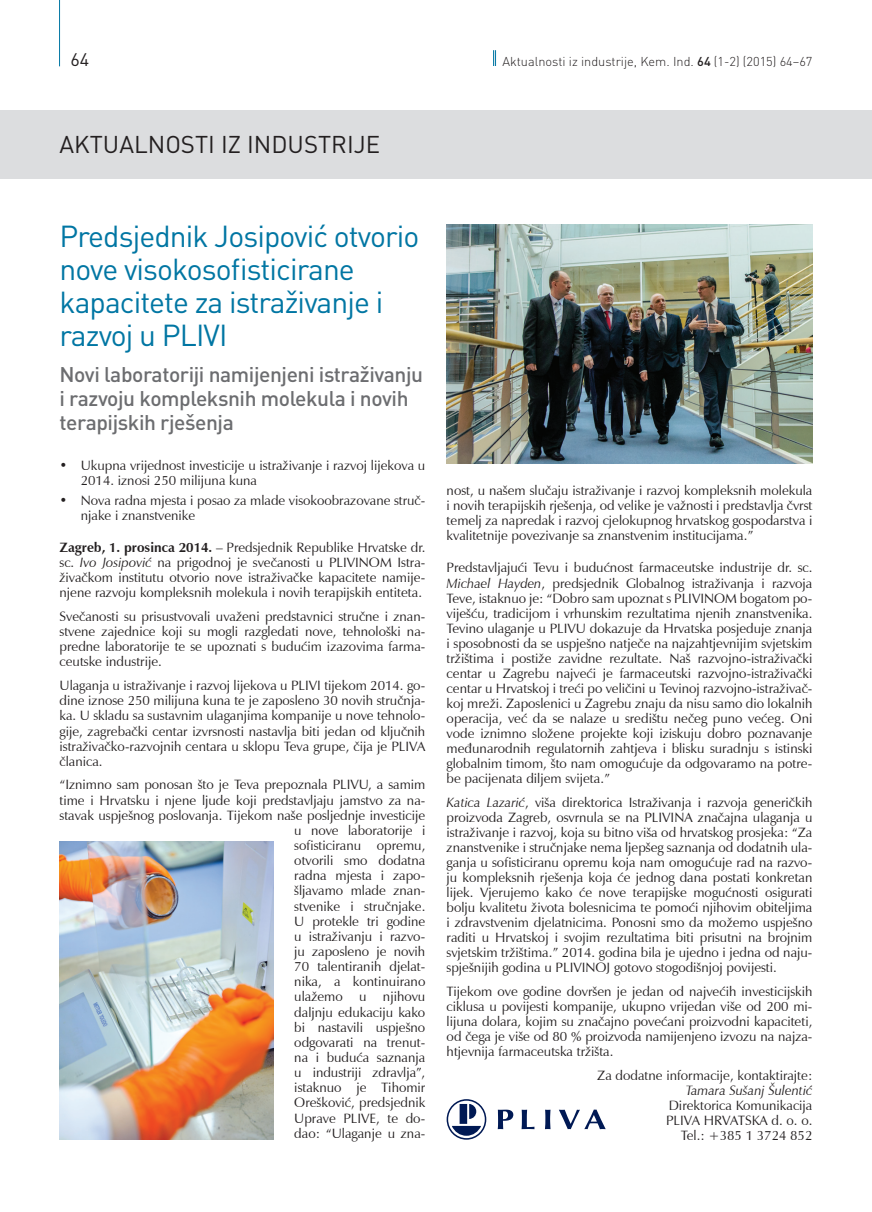
<style>
.page{position:relative;width:872px;height:1212px;background:#fff}
.page>*{position:absolute;margin:0;border:0;box-sizing:border-box;transform-origin:0 0}
._23_Naslov_rubrike{font:30px/33px "DIN Pro";letter-spacing:-.03em;color:#0076a3}
.t1{font:24px "DIN Pro";color:#231f20}
._23_Naslov_rubrike-2{font:500 21px/24px "DIN Pro";letter-spacing:-.02em;color:#6c6d70}
.t2{font:18px "DIN Pro";color:#231f20}
._26_Tekst_rubrike{font:13.5px/15.1px "Zapf Humanist Roman KUI";color:#231f20;text-align:justify}
._26_Tekst_rubrike-2{font:13.5px "Zapf Humanist Italic KUI";color:#231f20}
.t3{font:300 12.75px "DIN Pro";color:#231f20}
.s1{font-weight:500}
.s2{font-family:"Zapf Humanist Bold KUI"}
.s3{font-family:"Zapf Humanist Italic KUI"}
</style>
<div class="page">
<hr style="left:59px;top:0;width:1px;height:66px;background:#0076a3">
<svg style="left:493px;top:50px;width:3px;height:16px"></svg>
<div style="left:0;top:111px;width:872px;height:68px;background:#dcdddf"></div>
<svg style="left:521px;top:1110px;width:13px;height:19px"></svg>
<svg style="left:545px;top:1110px;width:5px;height:19px"></svg>
<svg style="left:498px;top:1110px;width:15px;height:19px"></svg>
<svg style="left:559px;top:1109px;width:46px;height:20px"></svg>
<svg style="left:446px;top:1099px;width:40px;height:41px"></svg>
<img style="left:60px;top:841px;width:213px;height:299px">
<img style="left:446px;top:224px;width:366px;height:240px">
<p class="t2" style="left:71px;top:47px;width:20px">64</p>
<p class="t3" style="left:502px;top:53px;width:311px">Aktualnosti iz industrije, Kem. Ind. <span class="s1">64</span> (1-2) (2015) 64–67</p>
<h2 class="t1" style="left:60px;top:128px;width:322px">AKTUALNOSTI IZ INDUSTRIJE</h2>
<p class="_23_Naslov_rubrike" style="left:60px;top:218px;width:361px">Predsjednik Josipović otvorio nove visokosofisticirane kapacitete za istraživanje i razvoj u PLIVI</p>
<p class="_23_Naslov_rubrike-2" style="left:60px;top:362px;width:365px">Novi laboratoriji namijenjeni istraživanju i razvoju kompleksnih molekula i novih terapijskih rješenja</p>
<p class="_26_Tekst_rubrike" style="left:81px;top:459px;width:346px;text-indent:-21px">• Ukupna vrijednost investicije u istraživanje i razvoj lijekova u<br>2014. iznosi 250 milijuna kuna</p>
<p class="_26_Tekst_rubrike" style="left:81px;top:493px;width:346px;text-indent:-21px">• Nova radna mjesta i posao za mlade visokoobrazovane struč&shy;njake i znanstvenike</p>
<p class="_26_Tekst_rubrike" style="left:60px;top:540px;width:367px"><span class="s2">Zagreb, 1. prosinca 2014.</span> – Predsjednik Republike Hrvatske dr. sc. <span class="s3">Ivo Josipović</span> na prigodnoj je svečanosti u PLIVINOM Istra&shy;živačkom institutu otvorio nove istraživačke kapacitete namije&shy;njene razvoju kompleksnih molekula i novih terapijskih entiteta.</p>
<p class="_26_Tekst_rubrike" style="left:60px;top:610px;width:367px">Svečanosti su prisustvovali uvaženi predstavnici stručne i znan&shy;stvene zajednice koji su mogli razgledati nove, tehnološki na&shy;predne laboratorije te se upoznati s budućim izazovima farma&shy;ceutske industrije.</p>
<p class="_26_Tekst_rubrike" style="left:60px;top:679px;width:367px">Ulaganja u istraživanje i razvoj lijekova u PLIVI tijekom 2014. go&shy;dine iznose 250 milijuna kuna te je zaposleno 30 novih stručnja&shy;ka. U skladu sa sustavnim ulaganjima kompanije u nove tehnolo&shy;gije, zagrebački centar izvrsnosti nastavlja biti jedan od ključnih istraživačko-razvojnih centara u sklopu Teva grupe, čija je PLIVA članica.</p>
<p class="_26_Tekst_rubrike" style="left:60px;top:778px;width:367px;text-align:right">“Iznimno sam ponosan što je Teva prepoznala PLIVU, a samim time i Hrvatsku i njene ljude koji predstavljaju jamstvo za na&shy;stavak uspješnog poslovanja. Tijekom naše posljednje investicije u nove laboratorije i<br>sofisticiranu opremu,<br>otvorili smo dodatna<br>radna mjesta i zapo-<br>šljavamo mlade znan-<br>stvenike i stručnjake.<br>U protekle tri godine<br>u istraživanju i razvo-<br>ju zaposleno je novih<br>70 talentiranih djelat-<br>nika, a kontinuirano<br>ulažemo u njihovu<br>daljnju edukaciju kako<br>bi nastavili uspješno<br>odgovarati na trenut-<br>na i buduća saznanja<br>u industriji zdravlja”,<br>istaknuo je Tihomir<br>Orešković, predsjednik<br>Uprave PLIVE, te do-<br>dao: “Ulaganje u zna-</p>
<p class="_26_Tekst_rubrike" style="left:446px;top:484px;width:367px">nost, u našem slučaju istraživanje i razvoj kompleksnih molekula i novih terapijskih rješenja, od velike je važnosti i predstavlja čvrst temelj za napredak i razvoj cjelokupnog hrvatskog gospodarstva i kvalitetnije povezivanje sa znanstvenim institucijama.”</p>
<p class="_26_Tekst_rubrike" style="left:446px;top:561px;width:367px">Predstavljajući Tevu i budućnost farmaceutske industrije dr. sc.<br><span class="s3">Michael Hayden</span>, predsjednik Globalnog istraživanja i razvoja Teve, istaknuo je: “Dobro sam upoznat s PLIVINOM bogatom po&shy;viješću, tradicijom i vrhunskim rezultatima njenih znanstvenika.<br>Tevino ulaganje u PLIVU dokazuje da Hrvatska posjeduje znanja i sposobnosti da se uspješno natječe na najzahtjevnijim svjetskim tržištima i postiže zavidne rezultate. Naš razvojno-istraživački centar u Zagrebu najveći je farmaceutski razvojno-istraživački centar u Hrvatskoj i treći po veličini u Tevinoj razvojno-istraživač&shy;koj mreži. Zaposlenici u Zagrebu znaju da nisu samo dio lokalnih operacija, već da se nalaze u središtu nečeg puno većeg. Oni vode iznimno složene projekte koji iziskuju dobro poznavanje međunarodnih regulatornih zahtjeva i blisku suradnju s istinski globalnim timom, što nam omogućuje da odgovaramo na potre&shy;be pacijenata diljem svijeta.”</p>
<p class="_26_Tekst_rubrike" style="left:446px;top:795px;width:367px"><span class="s3">Katica Lazarić</span>, viša direktorica Istraživanja i razvoja generičkih proizvoda Zagreb, osvrnula se na PLIVINA značajna ulaganja u istraživanje i razvoj, koja su bitno viša od hrvatskog prosjeka: “Za znanstvenike i stručnjake nema ljepšeg saznanja od dodatnih ula&shy;ganja u sofisticiranu opremu koja nam omogućuje rad na razvo&shy;ju kompleksnih rješenja koja će jednog dana postati konkretan lijek. Vjerujemo kako će nove terapijske mogućnosti osigurati bolju kvalitetu života bolesnicima te pomoći njihovim obiteljima i zdravstvenim djelatnicima. Ponosni smo da možemo uspješno raditi u Hrvatskoj i svojim rezultatima biti prisutni na brojnim svjetskim tržištima.” 2014. godina bila je ujedno i jedna od naju&shy;spješnijih godina u PLIVINOJ gotovo stogodišnjoj povijesti.</p>
<p class="_26_Tekst_rubrike" style="left:446px;top:984px;width:367px">Tijekom ove godine dovršen je jedan od najvećih investicijskih ciklusa u povijesti kompanije, ukupno vrijedan više od 200 mi&shy;lijuna dolara, kojim su značajno povećani proizvodni kapaciteti, od čega je više od 80 % proizvoda namijenjeno izvozu na najza&shy;htjevnija farmaceutska tržišta.</p>
<p class="_26_Tekst_rubrike" style="left:597px;top:1068px;width:217px">Za dodatne informacije, kontaktirajte:</p>
<p class="_26_Tekst_rubrike-2" style="left:685px;top:1081px;width:128px">Tamara Sušanj Šulentić</p>
<p class="_26_Tekst_rubrike" style="left:669px;top:1098px;width:145px">Direktorica Komunikacija</p>
<p class="_26_Tekst_rubrike" style="left:666px;top:1113px;width:148px">PLIVA HRVATSKA d. o. o.</p>
<p class="_26_Tekst_rubrike" style="left:681px;top:1128px;width:133px">Tel.: +385 1 3724 852</p>
</div>
